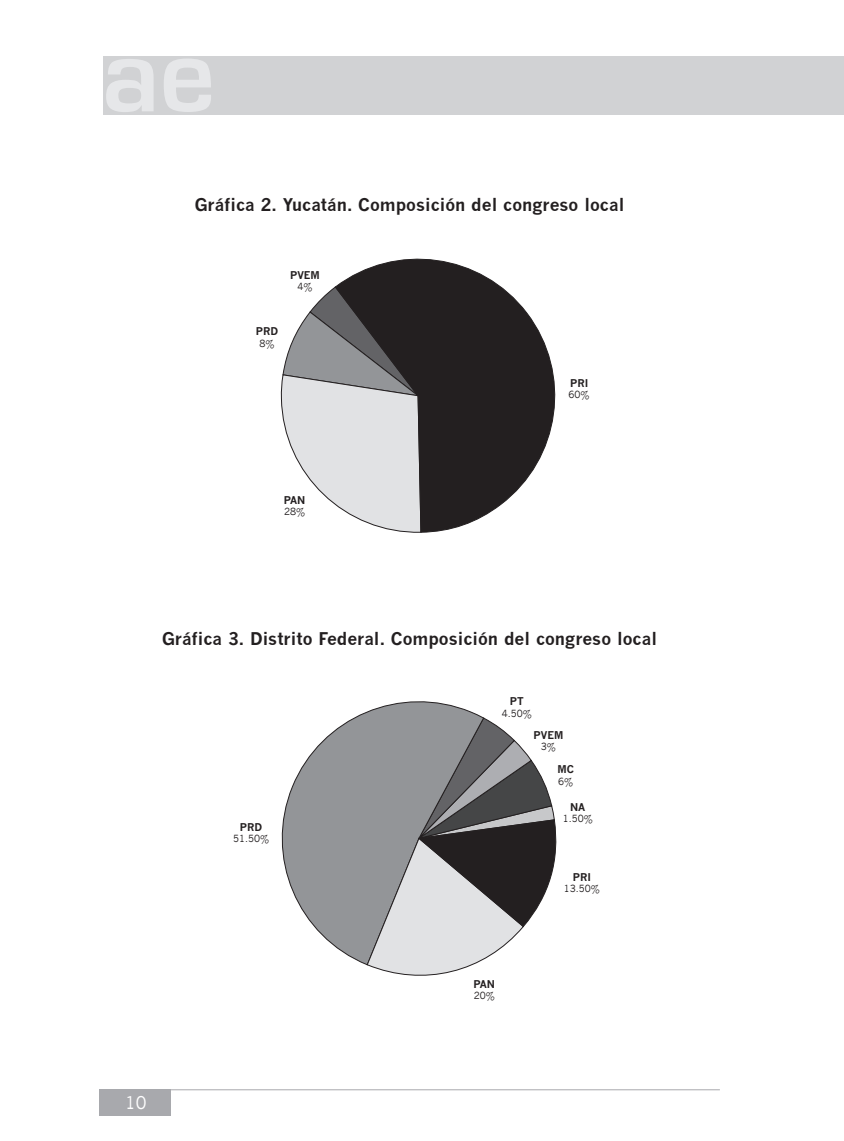
<style>
.page{position:relative;width:844px;height:1141px;background:#fff}
.page>*{position:absolute;margin:0;border:0;box-sizing:border-box;transform-origin:0 0}
.t1{font:700 17.15px "News Gothic";color:#231f20}
.t2{font:17.15px "News Gothic";color:#fff}
.t3{font:700 10.5px "News Gothic";color:#231f20}
.t4{font:9.62px "News Gothic";color:#231f20}
</style>
<div class="page">
<hr style="left:99px;top:1089px;width:620px;height:1px;background:#a8a9ad">
<div style="left:99px;top:1090px;width:71px;height:26px;background:#a8a9ad"></div>
<div style="left:103px;top:56px;width:740px;height:59px;background:#d1d2d4"></div>
<svg style="left:106px;top:59px;width:47px;height:53px"></svg>
<svg style="left:164px;top:59px;width:47px;height:53px"></svg>
<svg style="left:281px;top:287px;width:53px;height:217px"></svg>
<svg style="left:334px;top:258px;width:222px;height:275px"></svg>
<svg style="left:281px;top:701px;width:202px;height:264px"></svg>
<svg style="left:366px;top:717px;width:191px;height:259px;background:#999a9c"></svg>
<p class="t1" style="left:195px;top:195px;width:431px">Gráfica 2. Yucatán. Composición del congreso local</p>
<p class="t3" style="left:290px;top:268px;width:31px">PVEM</p>
<p class="t4" style="left:297px;top:281px;width:17px">4%</p>
<p class="t3" style="left:256px;top:325px;width:24px">PRD</p>
<p class="t4" style="left:259px;top:338px;width:17px">8%</p>
<p class="t3" style="left:284px;top:493px;width:23px">PAN</p>
<p class="t4" style="left:284px;top:506px;width:23px">28%</p>
<p class="t3" style="left:570px;top:377px;width:20px">PRI</p>
<p class="t4" style="left:568px;top:389px;width:23px">60%</p>
<p class="t1" style="left:162px;top:628px;width:496px">Gráfica 3. Distrito Federal. Composición del congreso local</p>
<p class="t3" style="left:240px;top:820px;width:24px">PRD</p>
<p class="t4" style="left:233px;top:833px;width:38px">51.50%</p>
<p class="t3" style="left:510px;top:695px;width:15px">PT</p>
<p class="t4" style="left:501px;top:708px;width:32px">4.50%</p>
<p class="t3" style="left:533px;top:729px;width:31px">PVEM</p>
<p class="t4" style="left:540px;top:741px;width:17px">3%</p>
<p class="t3" style="left:557px;top:763px;width:18px">MC</p>
<p class="t4" style="left:558px;top:776px;width:17px">6%</p>
<p class="t3" style="left:570px;top:800px;width:17px">NA</p>
<p class="t4" style="left:562px;top:813px;width:32px">1.50%</p>
<p class="t3" style="left:473px;top:977px;width:23px">PAN</p>
<p class="t4" style="left:473px;top:990px;width:23px">20%</p>
<p class="t3" style="left:572px;top:870px;width:20px">PRI</p>
<p class="t4" style="left:563px;top:883px;width:38px">13.50%</p>
<p class="t2" style="left:125px;top:1093px;width:23px">10</p>
</div>
